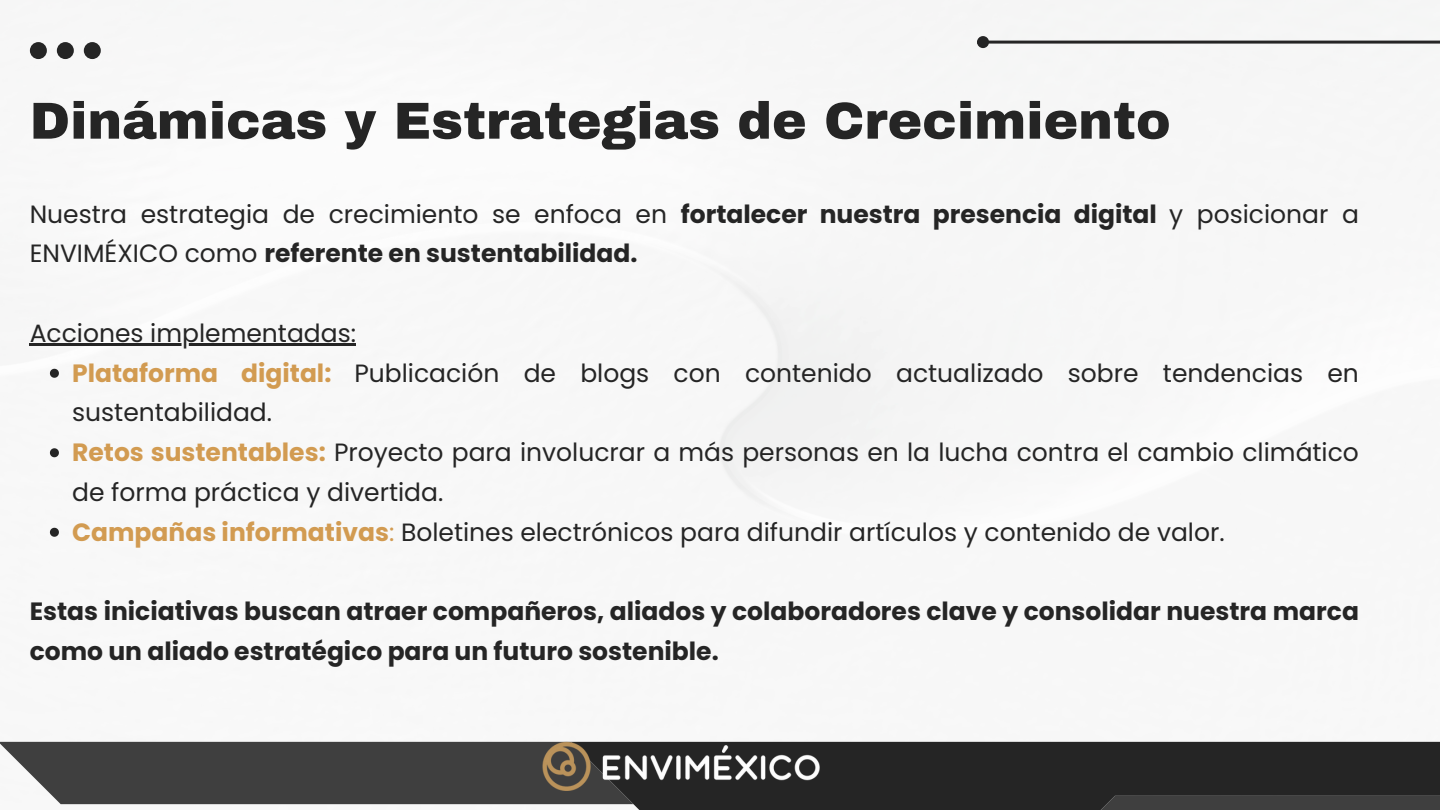
<style>
.page{position:relative;width:1440px;height:810px;background:#fff}
.page>*{position:absolute;margin:0;border:0;box-sizing:border-box;transform-origin:0 0}
.t1{font:900 52px "Archivo";color:#252525}
.t2{font:25px/39.8px "Poppins";color:#252525}
.t3{font:700 25px/39.8px "Poppins";color:#252525}
.s1{font-weight:700}
.s2{font-weight:700;color:#d29b51}
.s3{color:#d29b51}
</style>
<div class="page">
<img style="left:0;top:0;width:1440px;height:805px">
<div style="left:571px;top:742px;width:869px;height:68px;background:#252525"></div>
<svg style="left:1016px;top:796px;width:424px;height:14px"></svg>
<div style="left:0;top:742px;width:633px;height:62px;background:#3f3f3f"></div>
<hr style="left:30px;top:343px;width:326px;height:3px;background:#252525">
<svg style="left:50px;top:369px;width:9px;height:9px"></svg>
<svg style="left:50px;top:448px;width:9px;height:9px"></svg>
<svg style="left:50px;top:528px;width:9px;height:9px"></svg>
<hr style="left:988px;top:41px;width:452px;height:3px;background:#252525">
<div style="left:979px;top:38px;width:9px;height:9px;background:#252525;border-radius:50%"></div>
<div style="left:977px;top:36px;width:12px;height:12px;border:3px solid #252525;border-radius:50%"></div>
<svg style="left:30px;top:42px;width:71px;height:17px"></svg>
<img style="left:542px;top:742px;width:279px;height:49px">
<p class="t1" style="left:30px;top:93px;width:1143px">Dinámicas y Estrategias de Crecimiento</p>
<p class="t2" style="left:30px;top:194px;width:1331px">Nuestra estrategia de crecimiento se enfoca en <span class="s1">fortalecer nuestra presencia digital</span> y posicionar a<br>ENVIMÉXICO como <span class="s1">referente en sustentabilidad.</span></p>
<p class="t2" style="left:30px;top:313px;width:328px">Acciones implementadas:</p>
<h1 class="t2" style="left:72px;top:353px;width:1288px"><span class="s2">Plataforma digital:</span> Publicación de blogs con contenido actualizado sobre tendencias en sustentabilidad.</h1>
<p class="t2" style="left:72px;top:432px;width:1288px"><span class="s2">Retos sustentables:</span> Proyecto para involucrar a más personas en la lucha contra el cambio climático de forma práctica y divertida.</p>
<p class="t2" style="left:72px;top:512px;width:1154px"><span class="s2">Campañas informativas</span><span class="s3">:</span> Boletines electrónicos para difundir artículos y contenido de valor.</p>
<p class="t3" style="left:30px;top:591px;width:1331px">Estas iniciativas buscan atraer compañeros, aliados y colaboradores clave y consolidar nuestra marca como un aliado estratégico para un futuro sostenible.</p>
</div>
